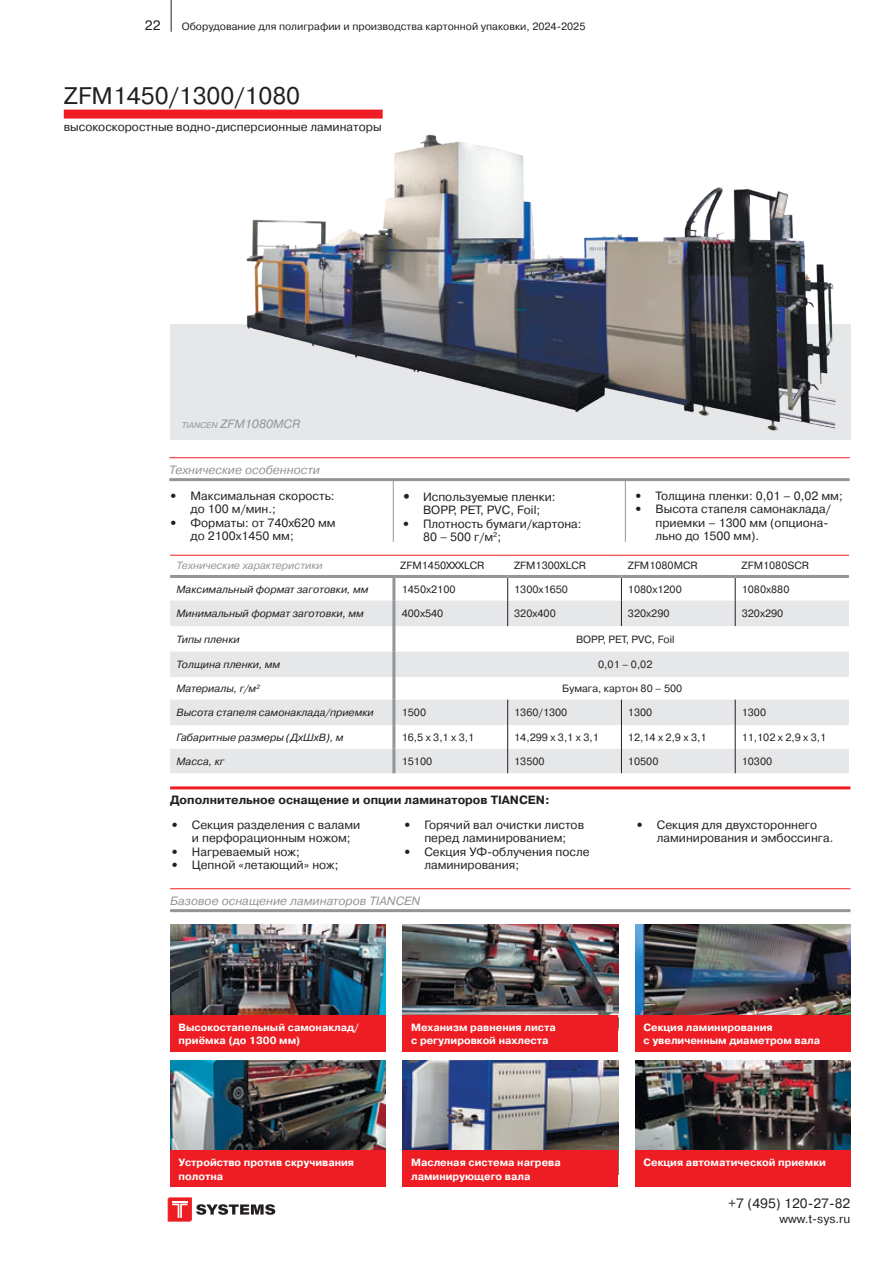
<style>
.page{position:relative;width:893px;height:1263px;background:#fff}
.page>*{position:absolute;margin:0;border:0;box-sizing:border-box;transform-origin:0 0}
.TradeMarkModel{font:24px "Pragmatica C";color:#231f20}
.t1{font:13.5px "Pragmatica C";color:#231f20}
.MAIN_TEXT_spisok{font:12px/13.5px "Pragmatica C";color:#231f20}
.Тех_особенности{font:italic 12px "Pragmatica C";color:#939598}
.Дополнительное_оборудование{font:700 12px "Pragmatica C";color:#231f20}
.Under_TradeMark_Column{font:12px "Pragmatica C";color:#231f20}
.About_Company{font:italic 12px "Pragmatica C";color:#939598}
.TABLE_right{font:10.5px "Pragmatica C";color:#231f20}
.MAIN_TEXT{font:700 10.5px/13.5px "Pragmatica C";color:#fff}
.TABLE_left{font:italic 10.5px "Pragmatica C";color:#231f20}
.Тех_особенности_TABLE{font:italic 10.5px "Pragmatica C";color:#939598}
.s1{font-size:8.4px}
.s2{font-weight:700;font-style:italic}
.s3{font-weight:700;font-style:italic;font-size:13.5px}
</style>
<div class="page">
<hr style="left:171px;top:0;width:1px;height:32px;background:#231f20">
<svg style="left:168px;top:1198px;width:107px;height:23px"></svg>
<div style="left:170px;top:324px;width:680px;height:116px;background:#e6e7e9"></div>
<img style="left:246px;top:134px;width:590px;height:297px">
<div style="left:64px;top:110px;width:319px;height:9px;background:#ee1d23"></div>
<svg style="left:170px;top:600px;width:679px;height:173px;fill:#e6e7e9"></svg>
<hr style="left:170px;top:575px;width:224px;height:3px;background:#939598">
<hr style="left:394px;top:575px;width:114px;height:3px;background:#939598">
<hr style="left:392px;top:578px;width:3px;height:22px;background:#939598">
<hr style="left:508px;top:575px;width:113px;height:3px;background:#939598">
<hr style="left:621px;top:575px;width:114px;height:3px;background:#939598">
<hr style="left:735px;top:575px;width:114px;height:3px;background:#939598">
<hr style="left:392px;top:600px;width:3px;height:26px;background:#939598">
<hr style="left:392px;top:626px;width:3px;height:25px;background:#939598">
<hr style="left:392px;top:651px;width:3px;height:26px;background:#939598">
<hr style="left:392px;top:677px;width:3px;height:23px;background:#939598">
<hr style="left:392px;top:700px;width:3px;height:25px;background:#939598">
<hr style="left:392px;top:725px;width:3px;height:24px;background:#939598">
<hr style="left:392px;top:749px;width:3px;height:24px;background:#939598">
<svg style="left:507px;top:578px;width:1px;height:48px"></svg>
<svg style="left:621px;top:578px;width:1px;height:48px"></svg>
<svg style="left:735px;top:578px;width:1px;height:48px"></svg>
<svg style="left:507px;top:700px;width:1px;height:73px"></svg>
<svg style="left:621px;top:700px;width:1px;height:73px"></svg>
<svg style="left:735px;top:700px;width:1px;height:73px"></svg>
<hr style="left:170px;top:555px;width:224px;height:1px;background:#ee1d23">
<hr style="left:394px;top:555px;width:114px;height:1px;background:#ee1d23">
<hr style="left:508px;top:555px;width:113px;height:1px;background:#ee1d23">
<hr style="left:621px;top:555px;width:114px;height:1px;background:#ee1d23">
<hr style="left:735px;top:555px;width:114px;height:1px;background:#ee1d23">
<img style="left:170px;top:925px;width:216px;height:90px">
<img style="left:403px;top:925px;width:215px;height:90px">
<img style="left:635px;top:925px;width:215px;height:90px">
<div style="left:170px;top:1015px;width:216px;height:36px;background:#ee1d23"></div>
<div style="left:635px;top:1015px;width:215px;height:36px;background:#ee1d23"></div>
<div style="left:403px;top:1015px;width:215px;height:36px;background:#ee1d23"></div>
<hr style="left:170px;top:888px;width:680px;height:1px;background:#ee1d23">
<hr style="left:170px;top:909px;width:680px;height:3px;background:#939598">
<img style="left:170px;top:1060px;width:216px;height:90px">
<img style="left:403px;top:1060px;width:215px;height:90px">
<img style="left:635px;top:1060px;width:215px;height:90px">
<div style="left:170px;top:1150px;width:216px;height:37px;background:#ee1d23"></div>
<div style="left:635px;top:1150px;width:215px;height:37px;background:#ee1d23"></div>
<div style="left:403px;top:1150px;width:215px;height:37px;background:#ee1d23"></div>
<hr style="left:169px;top:457px;width:681px;height:1px;background:#ee1d23">
<hr style="left:169px;top:478px;width:681px;height:3px;background:#939598">
<hr style="left:625px;top:479px;width:1px;height:63px;background:#939598">
<hr style="left:393px;top:479px;width:1px;height:63px;background:#939598">
<hr style="left:170px;top:786px;width:680px;height:3px;background:#ee1d23">
<p class="t1" style="left:145px;top:17px;width:17px">22</p>
<p class="TABLE_right" style="left:182px;top:20px;width:405px">Оборудование для полиграфии и производства картонной упаковки, 2024-2025</p>
<p class="TradeMarkModel" style="left:64px;top:82px;width:238px">ZFM1450/1300/1080</p>
<p class="Under_TradeMark_Column" style="left:64px;top:120px;width:319px">высокоскоростные водно-дисперсионные ламинаторы</p>
<p class="About_Company" style="left:182px;top:417px;width:120px"><span class="s1">TIANCEN</span> ZFM1080MCR</p>
<p class="Тех_особенности" style="left:169px;top:463px;width:152px">Технические особенности</p>
<p class="MAIN_TEXT_spisok" style="left:191px;top:489px;width:146px;text-indent:-21px"><span class="s2">•</span> Максимальная скорость: до 100 м/мин.;</p>
<p class="MAIN_TEXT_spisok" style="left:191px;top:516px;width:147px;text-indent:-21px"><span class="s2">•</span> Форматы: от 740х620 мм до 2100х1450 мм;</p>
<p class="MAIN_TEXT_spisok" style="left:402px;top:490px;width:155px;text-align:center"><span class="s3">•</span> Используемые пленки:<br>BOPP, PET, PVC, Foil;</p>
<p class="MAIN_TEXT_spisok" style="left:423px;top:517px;width:160px;text-indent:-21px"><span class="s2">•</span> Плотность бумаги/картона:<br>80 – 500 г/м<sup>2</sup>;</p>
<p class="MAIN_TEXT_spisok" style="left:634px;top:489px;width:210px"><span class="s2">•</span> Толщина пленки: 0,01 – 0,02 мм;</p>
<p class="MAIN_TEXT_spisok" style="left:655px;top:502px;width:177px;text-indent:-21px"><span class="s2">•</span> Высота стапеля самонаклада/ приемки – 1300 мм (опциона&shy;льно до 1500 мм).</p>
<p class="Тех_особенности_TABLE" style="left:176px;top:560px;width:148px">Технические характеристики</p>
<p class="TABLE_right" style="left:400px;top:560px;width:86px">ZFM1450XXXLCR</p>
<p class="TABLE_right" style="left:514px;top:560px;width:74px">ZFM1300XLCR</p>
<p class="TABLE_right" style="left:628px;top:560px;width:71px">ZFM1080MCR</p>
<p class="TABLE_right" style="left:741px;top:560px;width:69px">ZFM1080SCR</p>
<p class="TABLE_left" style="left:176px;top:584px;width:194px">Максимальный формат заготовки, мм</p>
<p class="TABLE_right" style="left:402px;top:584px;width:55px">1450х2100</p>
<p class="TABLE_right" style="left:514px;top:584px;width:55px">1300х1650</p>
<p class="TABLE_right" style="left:628px;top:584px;width:55px">1080х1200</p>
<p class="TABLE_right" style="left:742px;top:584px;width:49px">1080х880</p>
<p class="TABLE_left" style="left:176px;top:608px;width:189px">Минимальный формат заготовки, мм</p>
<p class="TABLE_right" style="left:402px;top:608px;width:43px">400x540</p>
<p class="TABLE_right" style="left:514px;top:608px;width:43px">320x400</p>
<p class="TABLE_right" style="left:628px;top:608px;width:43px">320x290</p>
<p class="TABLE_right" style="left:742px;top:608px;width:43px">320x290</p>
<p class="TABLE_left" style="left:176px;top:633px;width:65px">Типы пленки</p>
<p class="TABLE_right" style="left:576px;top:633px;width:100px">BOPP, PET, PVC, Foil</p>
<p class="TABLE_left" style="left:176px;top:659px;width:105px">Толщина пленки, мм</p>
<p class="TABLE_right" style="left:598px;top:659px;width:56px">0,01 – 0,02</p>
<p class="TABLE_left" style="left:176px;top:683px;width:85px">Материалы, г/м<sup>2</sup></p>
<p class="TABLE_right" style="left:562px;top:683px;width:122px">Бумага, картон 80 – 500</p>
<p class="TABLE_left" style="left:176px;top:707px;width:199px">Высота стапеля самонаклада/приемки</p>
<p class="TABLE_right" style="left:402px;top:707px;width:26px">1500</p>
<p class="TABLE_right" style="left:514px;top:707px;width:55px">1360/1300</p>
<p class="TABLE_right" style="left:628px;top:707px;width:26px">1300</p>
<p class="TABLE_right" style="left:742px;top:707px;width:26px">1300</p>
<p class="TABLE_left" style="left:176px;top:731px;width:169px">Габаритные размеры (ДхШхВ), м</p>
<p class="TABLE_right" style="left:402px;top:731px;width:74px">16,5 x 3,1 x 3,1</p>
<p class="TABLE_right" style="left:514px;top:731px;width:86px">14,299 x 3,1 x 3,1</p>
<p class="TABLE_right" style="left:628px;top:731px;width:80px">12,14 x 2,9 x 3,1</p>
<p class="TABLE_right" style="left:742px;top:731px;width:86px">11,102 x 2,9 x 3,1</p>
<p class="TABLE_left" style="left:176px;top:755px;width:49px">Масса, кг</p>
<p class="TABLE_right" style="left:402px;top:756px;width:32px">15100</p>
<p class="TABLE_right" style="left:514px;top:756px;width:32px">13500</p>
<p class="TABLE_right" style="left:628px;top:756px;width:32px">10500</p>
<p class="TABLE_right" style="left:742px;top:756px;width:32px">10300</p>
<p class="Дополнительное_оборудование" style="left:170px;top:793px;width:381px">Дополнительное оснащение и опции ламинаторов TIANCEN:</p>
<p class="MAIN_TEXT_spisok" style="left:192px;top:818px;width:170px;text-indent:-21px"><span class="s2">•</span> Секция разделения с валами и перфорационным ножом;</p>
<p class="MAIN_TEXT_spisok" style="left:171px;top:845px;width:131px"><span class="s2">•</span> Нагреваемый нож;</p>
<p class="MAIN_TEXT_spisok" style="left:171px;top:858px;width:169px"><span class="s2">•</span> Цепной «летающий» нож;</p>
<p class="MAIN_TEXT_spisok" style="left:403px;top:818px;width:183px;text-align:center"><span class="s2">•</span> Горячий вал очистки листов перед ламинированием;</p>
<p class="MAIN_TEXT_spisok" style="left:424px;top:845px;width:167px;text-indent:-21px"><span class="s2">•</span> Секция УФ-облучения после ламинирования;</p>
<p class="Тех_особенности" style="left:170px;top:894px;width:252px">Базовое оснащение ламинаторов TIANCEN</p>
<p class="MAIN_TEXT_spisok" style="left:657px;top:818px;width:178px;text-indent:-21px"><span class="s2">•</span> Секция для двухстороннего ламинирования и эмбоссинга.</p>
<p class="MAIN_TEXT" style="left:179px;top:1020px;width:182px">Высокостапельный самонаклад/ приёмка (до 1300 мм)</p>
<p class="MAIN_TEXT" style="left:643px;top:1020px;width:178px">Секция ламинирования<br>с увеличенным диаметром вала</p>
<p class="MAIN_TEXT" style="left:411px;top:1020px;width:146px">Механизм равнения листа с регулировкой нахлеста</p>
<p class="MAIN_TEXT" style="left:179px;top:1156px;width:177px">Устройство против скручивания полотна</p>
<p class="MAIN_TEXT" style="left:411px;top:1156px;width:151px">Масленая система нагрева</p>
<p class="MAIN_TEXT" style="left:643px;top:1156px;width:184px">Секция автоматической приемки</p>
<p class="MAIN_TEXT" style="left:411px;top:1169px;width:121px">ламинирующего вала</p>
<p class="t1" style="left:728px;top:1196px;width:124px">+7 (495) 120-27-82</p>
<p class="MAIN_TEXT_spisok" style="left:779px;top:1212px;width:72px">www.t-sys.ru</p>
</div>
